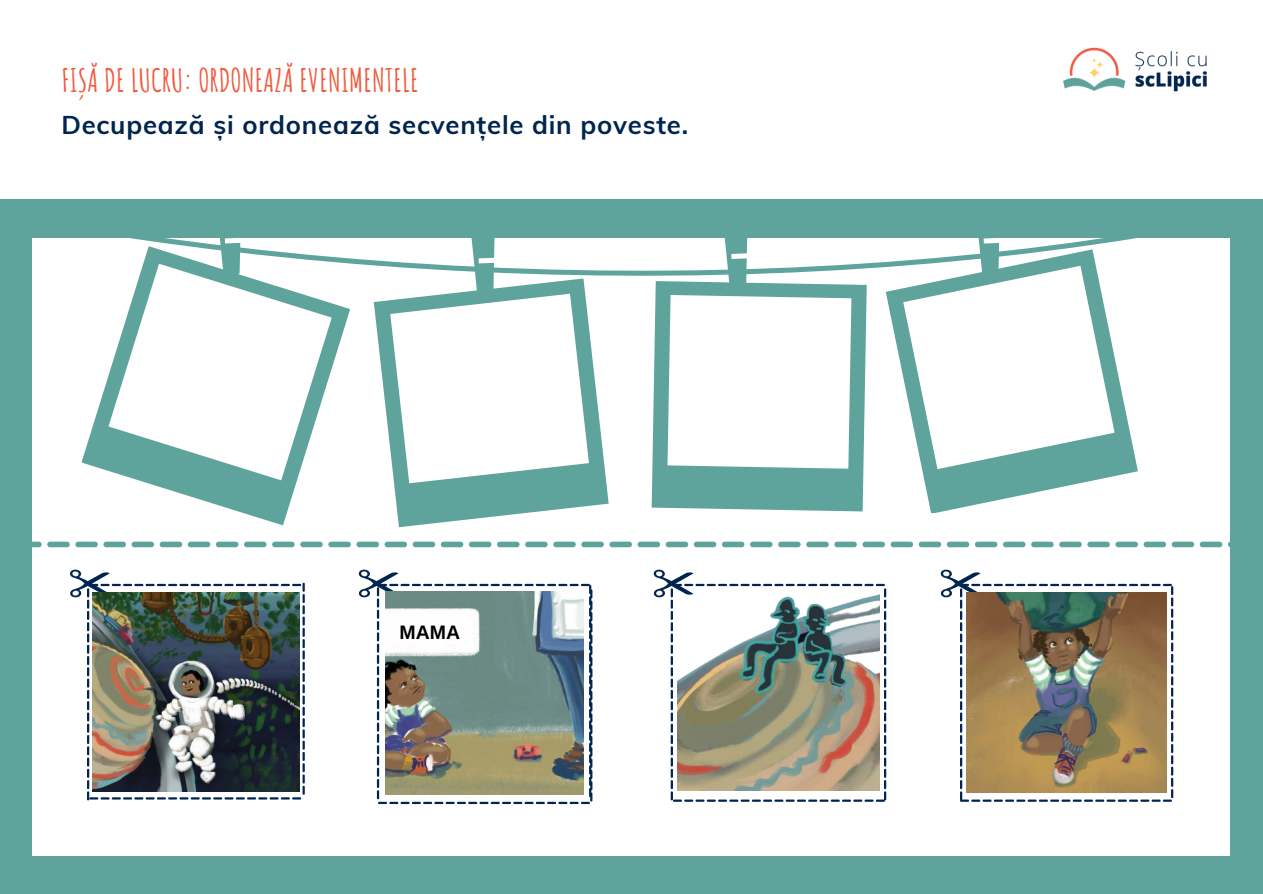
<style>
.page{position:relative;width:1263px;height:894px;background:#fff}
.page>*{position:absolute;margin:0;border:0;box-sizing:border-box;transform-origin:0 0}
.t1{font:700 31.5px "Amatic SC";color:#f05b40}
.t2{font:700 25.65px "Muli";letter-spacing:.03em;color:#01254e}
.t3{font:700 19.5px "Arimo";color:#000}
</style>
<div class="page">
<div style="left:0;top:0;width:1263px;height:893px;background:#5ea49d"></div>
<div style="left:32px;top:238px;width:1198px;height:618px;background:#fff"></div>
<svg style="left:940px;top:569px;width:233px;height:232px"></svg>
<svg style="left:81px;top:238px;width:1057px;height:290px"></svg>
<svg style="left:215px;top:238px;width:923px;height:72px"></svg>
<svg style="left:358px;top:569px;width:234px;height:234px"></svg>
<svg style="left:653px;top:569px;width:233px;height:232px"></svg>
<svg style="left:70px;top:569px;width:235px;height:231px"></svg>
<div style="left:0;top:0;width:1263px;height:199px;background:#fff"></div>
<img style="left:1063px;top:47px;width:144px;height:45px">
<svg style="left:32px;top:541px;width:1198px;height:6px"></svg>
<img style="left:677px;top:588px;width:203px;height:202px">
<img style="left:386px;top:591px;width:198px;height:203px">
<img style="left:967px;top:592px;width:200px;height:200px">
<img style="left:93px;top:592px;width:207px;height:199px">
<p class="t1" style="left:61px;top:60px;width:359px">FIȘĂ DE LUCRU: ORDONEAZĂ EVENIMENTELE</p>
<p class="t2" style="left:61px;top:108px;width:628px">Decupează și ordonează secvențele din poveste.</p>
<p class="t3" style="left:399px;top:621px;width:62px">MAMA</p>
</div>
